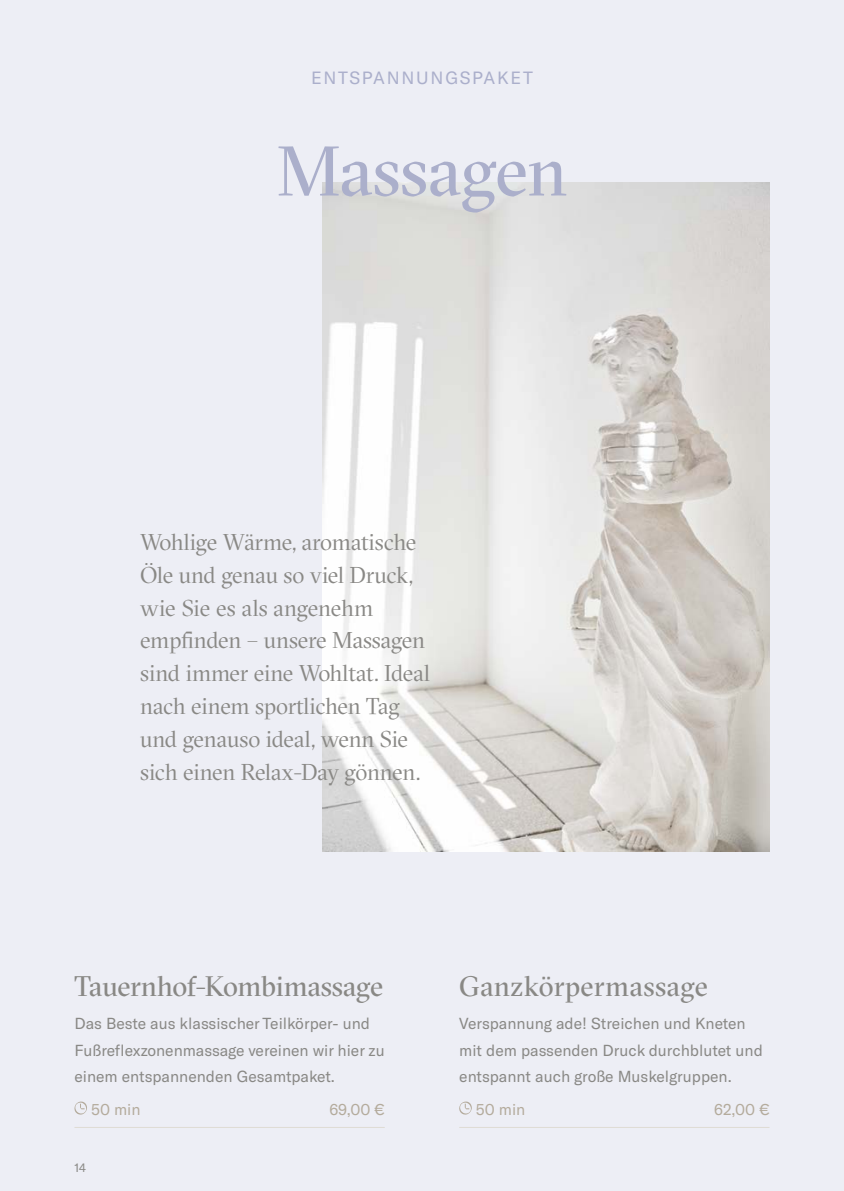
<style>
.page{position:relative;width:844px;height:1191px;background:#fff}
.page>*{position:absolute;margin:0;border:0;box-sizing:border-box;transform-origin:0 0}
.t1{font:70px "GT Sectra Fine";letter-spacing:-.01em;color:#abafcb}
.t2{font:28px "GT Sectra Fine";color:#898885}
.t3{font:28px "GT Sectra Fine";letter-spacing:.02em;color:#898885}
.t4{font:22.75px/32.7px "GT Sectra Fine";letter-spacing:-.01em;color:#898885}
.t5{font:17.5px "GT America";letter-spacing:.1em;color:#abafcb}
.t6{font:15.75px/26.2px "GT America";color:#898885}
.t7{font:15.75px "GT America";color:#b4ab9c}
.t8{font:12.25px "GT America";color:#898885}
</style>
<div class="page">
<div style="left:0;top:0;width:843px;height:1191px;background:#edeef5"></div>
<img style="left:322px;top:182px;width:447px;height:669px">
<hr style="left:74px;top:1127px;width:310px;height:1px;background:#dfdbd4">
<svg style="left:74px;top:1101px;width:13px;height:14px"></svg>
<hr style="left:459px;top:1127px;width:310px;height:1px;background:#dfdbd4">
<svg style="left:459px;top:1101px;width:12px;height:14px"></svg>
<p class="t5" style="left:311px;top:67px;width:223px">ENTSPANNUNGSPAKET</p>
<h1 class="t1" style="left:276px;top:127px;width:292px">Massagen</h1>
<h3 class="t4" style="left:140px;top:525px;width:291px">Wohlige Wärme, aromatische<br>Öle und genau so viel Druck, wie Sie es als angenehm empfinden – unsere Massagen sind immer eine Wohltat. Ideal nach einem sportlichen Tag und genauso ideal, wenn Sie sich einen Relax-Day gönnen.</h3>
<h2 class="t2" style="left:74px;top:969px;width:310px">Tauernhof-Kombimassage</h2>
<p class="t6" style="left:74px;top:1010px;width:311px">Das Beste aus klassischer Teilkörper- und<br>Fußreflexzonenmassage vereinen wir hier zu einem entspannenden Gesamtpaket.</p>
<h2 class="t3" style="left:459px;top:969px;width:250px">Ganzkörpermassage</h2>
<p class="t6" style="left:459px;top:1010px;width:305px">Verspannung ade! Streichen und Kneten mit dem passenden Druck durchblutet und entspannt auch große Muskelgruppen.</p>
<p class="t7" style="left:91px;top:1099px;width:51px">50 min</p>
<p class="t7" style="left:329px;top:1099px;width:57px">69,00 €</p>
<p class="t7" style="left:476px;top:1099px;width:51px">50 min</p>
<p class="t7" style="left:714px;top:1099px;width:57px">62,00 €</p>
<p class="t8" style="left:74px;top:1160px;width:13px">14</p>
</div>
